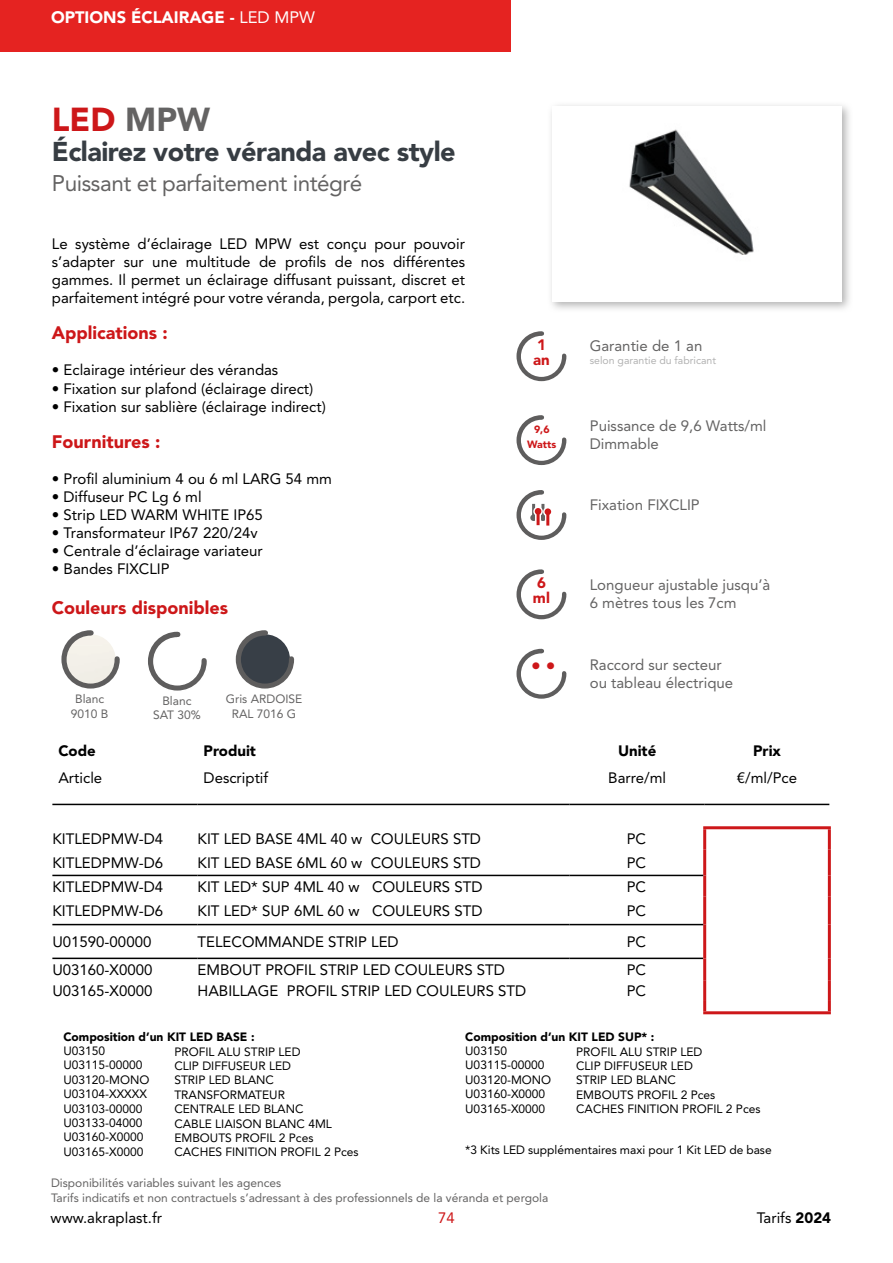
<style>
.page{position:relative;width:893px;height:1263px;background:#fff}
.page>*{position:absolute;margin:0;border:0;box-sizing:border-box;transform-origin:0 0}
.t1{font:900 37.5px "Avenir LT Std";color:#cd1719}
.t2{font:900 33px "Avenir LT Std";color:#cd1719}
.t3{font:900 27px "Avenir LT Std";letter-spacing:-.02em;color:#373d43}
.t4{font:22.5px "Avenir LT Std";letter-spacing:-.02em;color:#646363}
.t5{font:900 18px "Avenir LT Std";color:#cd1719}
.t6{font:900 16.5px "Avenir LT Std";color:#fff}
.t7{font:15px/18px "Avenir LT Std";color:#000;text-align:justify}
.t8{font:15px/18px "Avenir LT Std";color:#646363}
.t9{font:900 15px "Avenir LT Std";color:#000}
.t10{font:900 15px/15px "Avenir LT Std";color:#cd1719}
.t11{font:15px "Avenir LT Std";color:#cd1719}
.t12{font:12px/14.4px "Avenir LT Std";color:#000}
.t13{font:12px/14.4px "Avenir LT Std";color:#646363;text-align:center}
.t14{font:900 12px "Avenir LT Std";color:#000}
.t15{font:10.5px "Avenir LT Std";color:#b2b2b2}
.t16{font:900 10.5px/15px "Avenir LT Std";color:#cd1719;text-align:center}
.s1{font-weight:400}
.s2{color:#646363}
.s3{font-weight:900}
</style>
<div class="page">
<div style="left:0;top:0;width:510px;height:51px;background:#e52321"></div>
<svg style="left:516px;top:569px;width:50px;height:50px"></svg>
<svg style="left:516px;top:649px;width:50px;height:50px"></svg>
<svg style="left:516px;top:331px;width:50px;height:50px"></svg>
<svg style="left:516px;top:415px;width:50px;height:50px"></svg>
<svg style="left:516px;top:490px;width:50px;height:50px"></svg>
<hr style="left:532px;top:504px;width:3px;height:15px;background:#646363">
<div style="left:530px;top:514px;width:7px;height:7px;background:#646363;border-radius:50%"></div>
<hr style="left:541px;top:504px;width:3px;height:15px;background:#646363">
<div style="left:540px;top:514px;width:6px;height:7px;background:#646363;border-radius:50%"></div>
<svg style="left:533px;top:507px;width:10px;height:9px"></svg>
<div style="left:535px;top:515px;width:6px;height:11px;background:#ea9d9e"></div>
<hr style="left:537px;top:510px;width:3px;height:15px;background:#cd1719">
<div style="left:535px;top:508px;width:6px;height:7px;background:#cd1719;border-radius:50%"></div>
<svg style="left:543px;top:507px;width:10px;height:10px"></svg>
<svg style="left:545px;top:515px;width:5px;height:11px"></svg>
<hr style="left:546px;top:511px;width:3px;height:15px;background:#cd1719">
<div style="left:545px;top:508px;width:6px;height:7px;background:#cd1719;border-radius:50%"></div>
<svg style="left:148px;top:631px;width:59px;height:60px"></svg>
<svg style="left:236px;top:630px;width:58px;height:58px"></svg>
<svg style="left:61px;top:630px;width:59px;height:58px"></svg>
<svg style="left:551px;top:105px;width:299px;height:204px"></svg>
<div style="left:553px;top:106px;width:289px;height:196px;background:#fff"></div>
<img style="left:629px;top:129px;width:125px;height:126px">
<hr style="left:52px;top:957px;width:146px;height:2px;background:#000">
<hr style="left:198px;top:957px;width:372px;height:2px;background:#000">
<hr style="left:570px;top:957px;width:133px;height:2px;background:#000">
<hr style="left:703px;top:1011px;width:128px;height:3px;background:#cd1719">
<hr style="left:52px;top:804px;width:146px;height:1px;background:#000">
<hr style="left:198px;top:804px;width:372px;height:1px;background:#000">
<hr style="left:570px;top:804px;width:135px;height:1px;background:#000">
<hr style="left:705px;top:804px;width:124px;height:1px;background:#000">
<hr style="left:703px;top:826px;width:128px;height:3px;background:#cd1719">
<hr style="left:703px;top:829px;width:3px;height:21px;background:#cd1719">
<hr style="left:828px;top:829px;width:3px;height:21px;background:#cd1719">
<hr style="left:703px;top:850px;width:3px;height:25px;background:#cd1719">
<hr style="left:828px;top:850px;width:3px;height:25px;background:#cd1719">
<hr style="left:703px;top:875px;width:3px;height:22px;background:#cd1719">
<hr style="left:828px;top:875px;width:3px;height:22px;background:#cd1719">
<hr style="left:703px;top:897px;width:3px;height:27px;background:#cd1719">
<hr style="left:828px;top:897px;width:3px;height:27px;background:#cd1719">
<hr style="left:703px;top:924px;width:3px;height:34px;background:#cd1719">
<hr style="left:828px;top:924px;width:3px;height:34px;background:#cd1719">
<hr style="left:703px;top:958px;width:3px;height:22px;background:#cd1719">
<hr style="left:828px;top:958px;width:3px;height:22px;background:#cd1719">
<hr style="left:703px;top:980px;width:3px;height:20px;background:#cd1719">
<hr style="left:828px;top:980px;width:3px;height:20px;background:#cd1719">
<svg style="left:703px;top:1000px;width:3px;height:11px"></svg>
<svg style="left:828px;top:1000px;width:3px;height:11px"></svg>
<hr style="left:52px;top:875px;width:146px;height:1px;background:#000">
<hr style="left:198px;top:875px;width:372px;height:1px;background:#000">
<hr style="left:570px;top:875px;width:133px;height:1px;background:#000">
<hr style="left:52px;top:924px;width:146px;height:1px;background:#000">
<hr style="left:198px;top:924px;width:372px;height:1px;background:#000">
<hr style="left:570px;top:924px;width:133px;height:1px;background:#000">
<p class="t6" style="left:51px;top:7px;width:265px">OPTIONS ÉCLAIRAGE - <span class="s1">LED MPW</span></p>
<h2 class="t2" style="left:52px;top:100px;width:160px">LED <span class="s2">MPW</span></h2>
<h3 class="t3" style="left:52px;top:136px;width:405px">Éclairez votre véranda avec style</h3>
<h3 class="t4" style="left:52px;top:170px;width:312px">Puissant et parfaitement intégré</h3>
<p class="t7" style="left:52px;top:235px;width:415px">Le système d’éclairage LED MPW est conçu pour pouvoir s’adapter sur une multitude de profils de nos différentes gammes. Il permet un éclairage diffusant puissant, discret et parfaitement intégré pour votre véranda, pergola, carport etc.</p>
<p class="t5" style="left:52px;top:322px;width:118px">Applications :</p>
<p class="t7" style="left:52px;top:361px;width:228px">• Eclairage intérieur des vérandas</p>
<p class="t7" style="left:52px;top:379px;width:263px">• Fixation sur plafond (éclairage direct)</p>
<p class="t7" style="left:52px;top:397px;width:275px">• Fixation sur sablière (éclairage indirect)</p>
<p class="t5" style="left:52px;top:430px;width:110px">Fournitures :</p>
<p class="t7" style="left:52px;top:469px;width:282px">• Profil aluminium 4 ou 6 ml LARG 54 mm</p>
<p class="t7" style="left:52px;top:487px;width:151px">• Diffuseur PC Lg 6 ml</p>
<p class="t7" style="left:52px;top:505px;width:213px">• Strip LED WARM WHITE IP65</p>
<p class="t7" style="left:52px;top:523px;width:207px">• Transformateur IP67 220/24v</p>
<p class="t7" style="left:52px;top:541px;width:212px">• Centrale d’éclairage variateur</p>
<p class="t7" style="left:52px;top:559px;width:119px">• Bandes FIXCLIP</p>
<p class="t5" style="left:52px;top:597px;width:178px">Couleurs disponibles</p>
<p class="t10" style="left:533px;top:337px;width:18px">1 an</p>
<p class="t8" style="left:590px;top:337px;width:114px">Garantie de 1 an</p>
<p class="t15" style="left:590px;top:354px;width:128px">selon garantie du fabricant</p>
<p class="t16" style="left:527px;top:422px;width:31px">9,6<br>Watts</p>
<p class="t8" style="left:590px;top:417px;width:178px">Puissance de 9,6 Watts/ml<br>Dimmable</p>
<p class="t8" style="left:590px;top:496px;width:112px">Fixation FIXCLIP</p>
<p class="t10" style="left:533px;top:575px;width:18px">6 ml</p>
<p class="t8" style="left:590px;top:576px;width:182px">Longueur ajustable jusqu’à<br>6 mètres tous les 7cm</p>
<h1 class="t1" style="left:530px;top:633px;width:27px">. .</h1>
<p class="t8" style="left:590px;top:656px;width:145px">Raccord sur secteur ou tableau électrique</p>
<p class="t13" style="left:71px;top:692px;width:39px">Blanc<br>9010 B</p>
<p class="t9" style="left:58px;top:742px;width:39px">Code</p>
<p class="t9" style="left:204px;top:742px;width:54px">Produit</p>
<p class="t9" style="left:618px;top:742px;width:40px">Unité</p>
<p class="t9" style="left:753px;top:742px;width:29px">Prix</p>
<p class="t7" style="left:58px;top:769px;width:45px">Article</p>
<p class="t7" style="left:204px;top:769px;width:66px">Descriptif</p>
<p class="t7" style="left:608px;top:769px;width:59px">Barre/ml</p>
<p class="t7" style="left:737px;top:769px;width:62px">€/ml/Pce</p>
<p class="t13" style="left:153px;top:693px;width:49px">Blanc<br>SAT 30%</p>
<p class="t13" style="left:226px;top:692px;width:78px">Gris ARDOISE<br>RAL 7016 G</p>
<p class="t7" style="left:52px;top:830px;width:112px">KITLEDPMW-D4</p>
<p class="t7" style="left:198px;top:830px;width:285px">KIT LED BASE 4ML 40 w COULEURS STD</p>
<p class="t7" style="left:627px;top:830px;width:21px">PC</p>
<p class="t7" style="left:52px;top:854px;width:112px">KITLEDPMW-D6</p>
<p class="t7" style="left:198px;top:854px;width:285px">KIT LED BASE 6ML 60 w COULEURS STD</p>
<p class="t7" style="left:627px;top:854px;width:21px">PC</p>
<p class="t7" style="left:52px;top:878px;width:112px">KITLEDPMW-D4</p>
<p class="t7" style="left:198px;top:878px;width:286px">KIT LED* SUP 4ML 40 w COULEURS STD</p>
<p class="t7" style="left:627px;top:878px;width:21px">PC</p>
<p class="t7" style="left:52px;top:902px;width:112px">KITLEDPMW-D6</p>
<p class="t7" style="left:198px;top:902px;width:286px">KIT LED* SUP 6ML 60 w COULEURS STD</p>
<p class="t7" style="left:627px;top:902px;width:21px">PC</p>
<p class="t7" style="left:52px;top:933px;width:100px">U01590-00000</p>
<p class="t7" style="left:198px;top:933px;width:203px">TELECOMMANDE STRIP LED</p>
<p class="t7" style="left:627px;top:933px;width:21px">PC</p>
<p class="t7" style="left:52px;top:961px;width:102px">U03160-X0000</p>
<p class="t7" style="left:198px;top:961px;width:309px">EMBOUT PROFIL STRIP LED COULEURS STD</p>
<p class="t7" style="left:627px;top:961px;width:21px">PC</p>
<p class="t7" style="left:52px;top:982px;width:102px">U03165-X0000</p>
<p class="t7" style="left:198px;top:982px;width:330px">HABILLAGE PROFIL STRIP LED COULEURS STD</p>
<p class="t7" style="left:627px;top:982px;width:21px">PC</p>
<p class="t14" style="left:63px;top:1029px;width:193px">Composition d’un KIT LED BASE :</p>
<p class="t12" style="left:63px;top:1044px;width:88px">U03150<br>U03115-00000<br>U03120-MONO<br>U03104-XXXXX<br>U03103-00000<br>U03133-04000<br>U03160-X0000<br>U03165-X0000</p>
<p class="t12" style="left:174px;top:1044px;width:186px">PROFIL ALU STRIP LED<br>CLIP DIFFUSEUR LED<br>STRIP LED BLANC<br>TRANSFORMATEUR<br>CENTRALE LED BLANC<br>CABLE LIAISON BLANC 4ML<br>EMBOUTS PROFIL 2 Pces<br>CACHES FINITION PROFIL 2 Pces</p>
<p class="t14" style="left:465px;top:1029px;width:191px">Composition d’un KIT LED SUP* :</p>
<p class="t12" style="left:465px;top:1044px;width:88px">U03150<br>U03115-00000<br>U03120-MONO<br>U03160-X0000<br>U03165-X0000</p>
<p class="t12" style="left:576px;top:1044px;width:186px">PROFIL ALU STRIP LED<br>CLIP DIFFUSEUR LED<br>STRIP LED BLANC<br>EMBOUTS PROFIL 2 Pces<br>CACHES FINITION PROFIL 2 Pces</p>
<p class="t12" style="left:465px;top:1143px;width:308px">*3 Kits LED supplémentaires maxi pour 1 Kit LED de base</p>
<p class="t13" style="left:51px;top:1176px;width:499px;text-align:left">Disponibilités variables suivant les agences<br>Tarifs indicatifs et non contractuels s’adressant à des professionnels de la véranda et pergola</p>
<p class="t7" style="left:51px;top:1209px;width:113px">www.akraplast.fr</p>
<p class="t11" style="left:438px;top:1209px;width:18px">74</p>
<p class="t7" style="left:757px;top:1209px;width:76px">Tarifs <span class="s3">2024</span></p>
</div>
